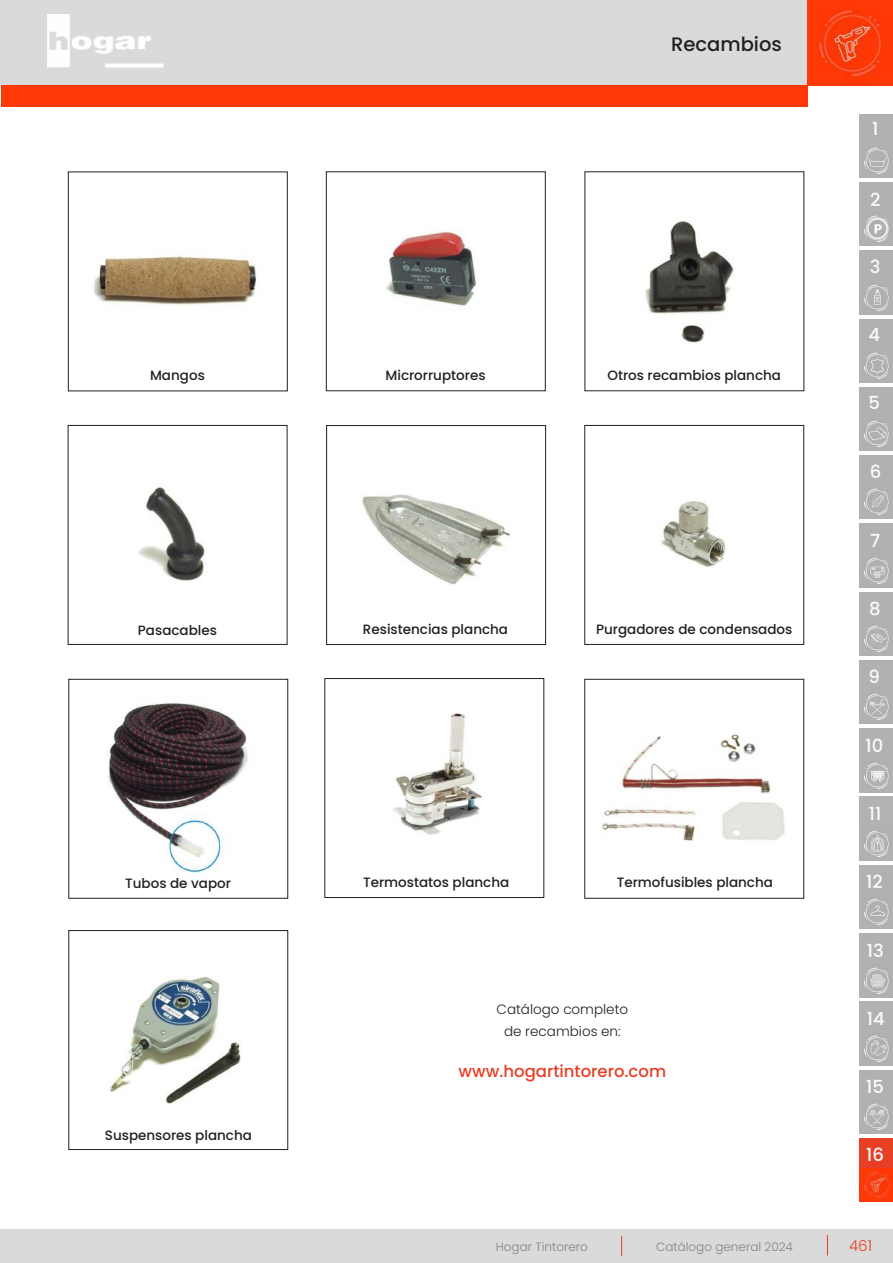
<style>
.page{position:relative;width:893px;height:1263px;background:#fff}
.page>*{position:absolute;margin:0;border:0;box-sizing:border-box;transform-origin:0 0}
.t1{font:500 19.5px "Poppins";color:#241f1f}
.t2{font:500 18px "Poppins";color:#fbfbfb}
.t3{font:500 16.5px "Poppins";color:#e73f25}
.t4{font:300 15px "Poppins";color:#e73f25}
.t5{font:500 13.5px "Poppins";color:#241f1f}
.t6{font:300 13.5px/21.6px "Poppins";color:#241f1f;text-align:center}
.t7{font:300 12px "Poppins";color:#838383}
</style>
<div class="page">
<div style="left:1px;top:0;width:830px;height:84px;background:#dadada"></div>
<img style="left:48px;top:14px;width:115px;height:53px">
<hr style="left:0;top:1229px;width:1px;height:34px;background:#dadada">
<svg style="left:0;top:0;width:1px;height:85px"></svg>
<div style="left:1px;top:1229px;width:892px;height:34px;background:#dadada"></div>
<svg style="left:827px;top:1235px;width:1px;height:20px"></svg>
<svg style="left:621px;top:1236px;width:1px;height:20px"></svg>
<img style="left:808px;top:0;width:85px;height:85px">
<div style="left:859px;top:114px;width:34px;height:30px;background:#b1b1b2"></div>
<img style="left:859px;top:348px;width:34px;height:34px">
<div style="left:859px;top:182px;width:34px;height:30px;background:#b1b1b2"></div>
<img style="left:859px;top:280px;width:34px;height:34px">
<div style="left:859px;top:250px;width:34px;height:30px;background:#b1b1b2"></div>
<img style="left:859px;top:212px;width:34px;height:34px">
<div style="left:859px;top:319px;width:34px;height:29px;background:#b1b1b2"></div>
<img style="left:859px;top:417px;width:34px;height:34px">
<div style="left:859px;top:387px;width:34px;height:30px;background:#b1b1b2"></div>
<img style="left:859px;top:485px;width:34px;height:34px">
<div style="left:859px;top:455px;width:34px;height:30px;background:#b1b1b2"></div>
<img style="left:859px;top:553px;width:34px;height:34px">
<div style="left:859px;top:523px;width:34px;height:30px;background:#b1b1b2"></div>
<img style="left:859px;top:621px;width:34px;height:34px">
<div style="left:859px;top:592px;width:34px;height:29px;background:#b1b1b2"></div>
<img style="left:859px;top:690px;width:34px;height:34px">
<div style="left:859px;top:660px;width:34px;height:30px;background:#b1b1b2"></div>
<img style="left:859px;top:758px;width:34px;height:34px">
<div style="left:859px;top:728px;width:34px;height:30px;background:#b1b1b2"></div>
<img style="left:859px;top:826px;width:34px;height:34px">
<div style="left:859px;top:796px;width:34px;height:30px;background:#b2b2b4"></div>
<img style="left:859px;top:895px;width:34px;height:34px">
<div style="left:859px;top:865px;width:34px;height:30px;background:#b1b1b2"></div>
<img style="left:859px;top:963px;width:34px;height:34px">
<div style="left:859px;top:933px;width:34px;height:30px;background:#b1b1b2"></div>
<img style="left:859px;top:1031px;width:34px;height:34px">
<div style="left:859px;top:1001px;width:34px;height:30px;background:#b1b1b2"></div>
<img style="left:859px;top:1099px;width:34px;height:34px">
<div style="left:859px;top:1070px;width:34px;height:29px;background:#b1b1b2"></div>
<img style="left:859px;top:1167px;width:34px;height:34px">
<div style="left:859px;top:1138px;width:34px;height:29px;background:#e73f25"></div>
<img style="left:859px;top:144px;width:34px;height:34px">
<div style="left:1px;top:85px;width:807px;height:21px;background:#ff3805"></div>
<img style="left:93px;top:256px;width:164px;height:50px">
<img style="left:385px;top:230px;width:92px;height:77px">
<img style="left:645px;top:220px;width:89px;height:123px">
<img style="left:138px;top:487px;width:67px;height:94px">
<div style="left:68px;top:425px;width:219px;height:220px;border:1px solid #241f1f"></div>
<img style="left:360px;top:494px;width:150px;height:91px">
<div style="left:326px;top:425px;width:220px;height:220px;border:1px solid #241f1f"></div>
<img style="left:661px;top:501px;width:66px;height:67px">
<div style="left:585px;top:425px;width:219px;height:220px;border:1px solid #241f1f"></div>
<img style="left:108px;top:703px;width:140px;height:171px">
<div style="left:69px;top:679px;width:219px;height:219px;border:1px solid #241f1f"></div>
<img style="left:393px;top:713px;width:89px;height:122px">
<div style="left:325px;top:678px;width:219px;height:220px;border:1px solid #241f1f"></div>
<img style="left:601px;top:732px;width:184px;height:109px">
<div style="left:585px;top:679px;width:219px;height:219px;border:1px solid #241f1f"></div>
<img style="left:109px;top:976px;width:132px;height:128px">
<div style="left:69px;top:930px;width:219px;height:220px;border:1px solid #241f1f"></div>
<h1 class="t1" style="left:671px;top:33px;width:112px">Recambios</h1>
<p class="t5" style="left:150px;top:368px;width:56px">Mangos</p>
<p class="t5" style="left:386px;top:367px;width:102px">Microrruptores</p>
<p class="t5" style="left:607px;top:367px;width:175px">Otros recambios plancha</p>
<p class="t5" style="left:138px;top:622px;width:81px">Pasacables</p>
<p class="t5" style="left:363px;top:621px;width:147px">Resistencias plancha</p>
<p class="t5" style="left:596px;top:621px;width:198px">Purgadores de condensados</p>
<p class="t5" style="left:125px;top:875px;width:107px">Tubos de vapor</p>
<p class="t5" style="left:363px;top:874px;width:148px">Termostatos plancha</p>
<p class="t5" style="left:617px;top:874px;width:158px">Termofusibles plancha</p>
<p class="t5" style="left:105px;top:1127px;width:149px">Suspensores plancha</p>
<p class="t6" style="left:497px;top:998px;width:133px">Catálogo completo de recambios en:</p>
<p class="t3" style="left:459px;top:1062px;width:209px">www.hogartintorero.com</p>
<h2 class="t2" style="left:872px;top:119px;width:8px">1</h2>
<h2 class="t2" style="left:870px;top:189px;width:12px">2</h2>
<h2 class="t2" style="left:870px;top:256px;width:12px">3</h2>
<h2 class="t2" style="left:869px;top:324px;width:13px">4</h2>
<h2 class="t2" style="left:869px;top:393px;width:13px">5</h2>
<h2 class="t2" style="left:870px;top:461px;width:13px">6</h2>
<h2 class="t2" style="left:870px;top:530px;width:12px">7</h2>
<h2 class="t2" style="left:869px;top:598px;width:13px">8</h2>
<h2 class="t2" style="left:869px;top:666px;width:13px">9</h2>
<h2 class="t2" style="left:865px;top:735px;width:19px">10</h2>
<h2 class="t2" style="left:869px;top:803px;width:14px">11</h2>
<h2 class="t2" style="left:866px;top:871px;width:18px">12</h2>
<h2 class="t2" style="left:867px;top:940px;width:18px">13</h2>
<h2 class="t2" style="left:867px;top:1008px;width:19px">14</h2>
<h2 class="t2" style="left:866px;top:1076px;width:19px">15</h2>
<h2 class="t2" style="left:866px;top:1144px;width:19px">16</h2>
<p class="t7" style="left:496px;top:1240px;width:94px">Hogar Tintorero</p>
<p class="t7" style="left:656px;top:1240px;width:138px">Catálogo general 2024</p>
<p class="t4" style="left:849px;top:1237px;width:25px">461</p>
</div>
